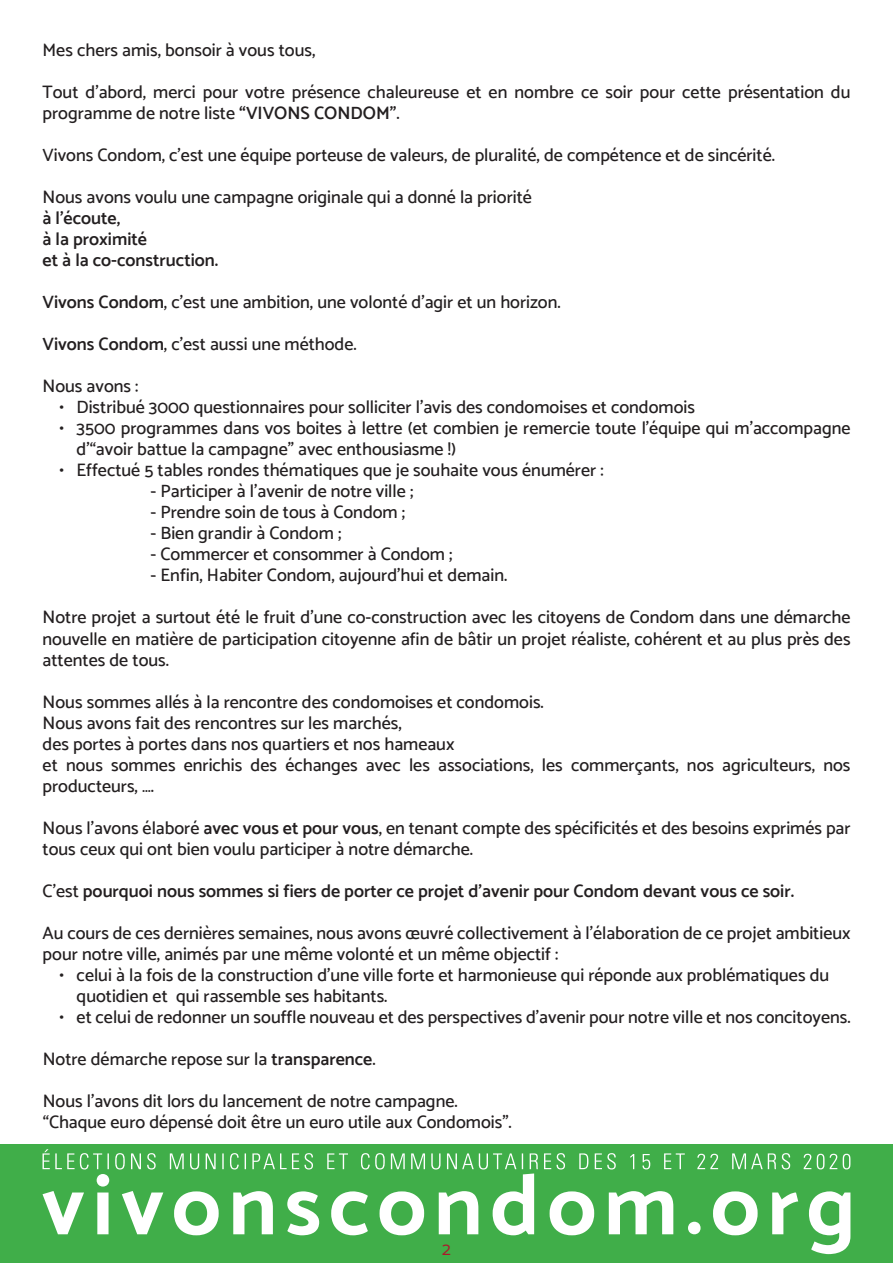
<style>
.page{position:relative;width:893px;height:1263px;background:#fff}
.page>*{position:absolute;margin:0;border:0;box-sizing:border-box;transform-origin:0 0}
.t1{font:500 18px/21px "Catamaran";color:#231f20}
.t2{font:600 18px/21px "Catamaran";color:#231f20}
.t3{font:18px "Catamaran";color:#ad182b}
.s1{font-weight:600}
.s2{font-weight:500}
</style>
<div class="page">
<div style="left:0;top:1144px;width:893px;height:119px;background:#40ae49"></div>
<svg style="left:43px;top:1149px;width:807px;height:20px"></svg>
<svg style="left:43px;top:1173px;width:807px;height:81px"></svg>
<p class="t1" style="left:43px;top:40px;width:274px">Mes chers amis, bonsoir à vous tous,</p>
<p class="t1" style="left:43px;top:82px;width:809px">Tout d’abord, merci pour votre présence chaleureuse et en nombre ce soir pour cette présentation du programme de notre liste <span class="s1">“VIVONS CONDOM”</span>.</p>
<p class="t1" style="left:43px;top:145px;width:734px">Vivons Condom, c’est une équipe porteuse de valeurs, de pluralité, de compétence et de sincérité.</p>
<p class="t1" style="left:43px;top:187px;width:491px">Nous avons voulu une campagne originale qui a donné la priorité</p>
<p class="t2" style="left:43px;top:208px;width:177px">à l’écoute,<br>à la proximité<br>et à la co-construction.</p>
<p class="t1" style="left:43px;top:292px;width:520px"><span class="s1">Vivons Condom</span>, c’est une ambition, une volonté d’agir et un horizon.</p>
<p class="t1" style="left:43px;top:334px;width:316px"><span class="s1">Vivons Condom</span>, c’est aussi une méthode.</p>
<p class="t1" style="left:43px;top:376px;width:98px">Nous avons :</p>
<p class="t1" style="left:60px;top:397px;width:637px">• Distribué 3000 questionnaires pour solliciter l’avis des condomoises et condomois</p>
<p class="t1" style="left:77px;top:418px;width:775px;text-indent:-17px">• 3500 programmes dans vos boites à lettre (et combien je remercie toute l’équipe qui m’accompagne d’“avoir battue la campagne” avec enthousiasme !)</p>
<p class="t1" style="left:60px;top:460px;width:546px">• Effectué 5 tables rondes thématiques que je souhaite vous énumérer :</p>
<p class="t1" style="left:151px;top:481px;width:264px">- Participer à l’avenir de notre ville ;</p>
<p class="t1" style="left:151px;top:502px;width:256px">- Prendre soin de tous à Condom ;</p>
<p class="t1" style="left:151px;top:523px;width:192px">- Bien grandir à Condom ;</p>
<p class="t1" style="left:151px;top:544px;width:304px">- Commercer et consommer à Condom ;</p>
<p class="t1" style="left:151px;top:565px;width:358px">- Enfin, Habiter Condom, aujourd’hui et demain.</p>
<p class="t1" style="left:43px;top:607px;width:809px;text-align:justify">Notre projet a surtout été le fruit d’une co-construction avec les citoyens de Condom dans une démarche nouvelle en matière de participation citoyenne afin de bâtir un projet réaliste, cohérent et au plus près des attentes de tous.</p>
<p class="t1" style="left:43px;top:691px;width:809px">Nous sommes allés à la rencontre des condomoises et condomois.<br>Nous avons fait des rencontres sur les marchés,<br>des portes à portes dans nos quartiers et nos hameaux<br>et nous sommes enrichis des échanges avec les associations, les commerçants, nos agriculteurs, nos producteurs, ….</p>
<p class="t1" style="left:43px;top:817px;width:809px">Nous l’avons élaboré <span class="s1">avec vous et pour vous</span>, en tenant compte des spécificités et des besoins exprimés par tous ceux qui ont bien voulu participer à notre démarche.</p>
<p class="t2" style="left:43px;top:880px;width:753px"><span class="s2">C’est</span> pourquoi nous sommes si fiers de porter ce projet d’avenir pour Condom devant vous ce soir.</p>
<p class="t1" style="left:43px;top:922px;width:809px">Au cours de ces dernières semaines, nous avons œuvré collectivement à l’élaboration de ce projet ambitieux pour notre ville, animés par une même volonté et un même objectif :</p>
<p class="t1" style="left:77px;top:964px;width:754px;text-indent:-17px">• celui à la fois de la construction d’une ville forte et harmonieuse qui réponde aux problématiques du quotidien et qui rassemble ses habitants.</p>
<p class="t1" style="left:60px;top:1006px;width:792px">• et celui de redonner un souffle nouveau et des perspectives d’avenir pour notre ville et nos -concitoyens.</p>
<p class="t1" style="left:43px;top:1048px;width:334px">Notre démarche repose sur la <span class="s1">transparence</span>.</p>
<p class="t1" style="left:43px;top:1090px;width:471px">Nous l’avons dit lors du lancement de notre campagne. “Chaque euro dépensé doit être un euro utile aux Condomois”.</p>
<p class="t3" style="left:442px;top:1238px;width:10px">2</p>
</div>
